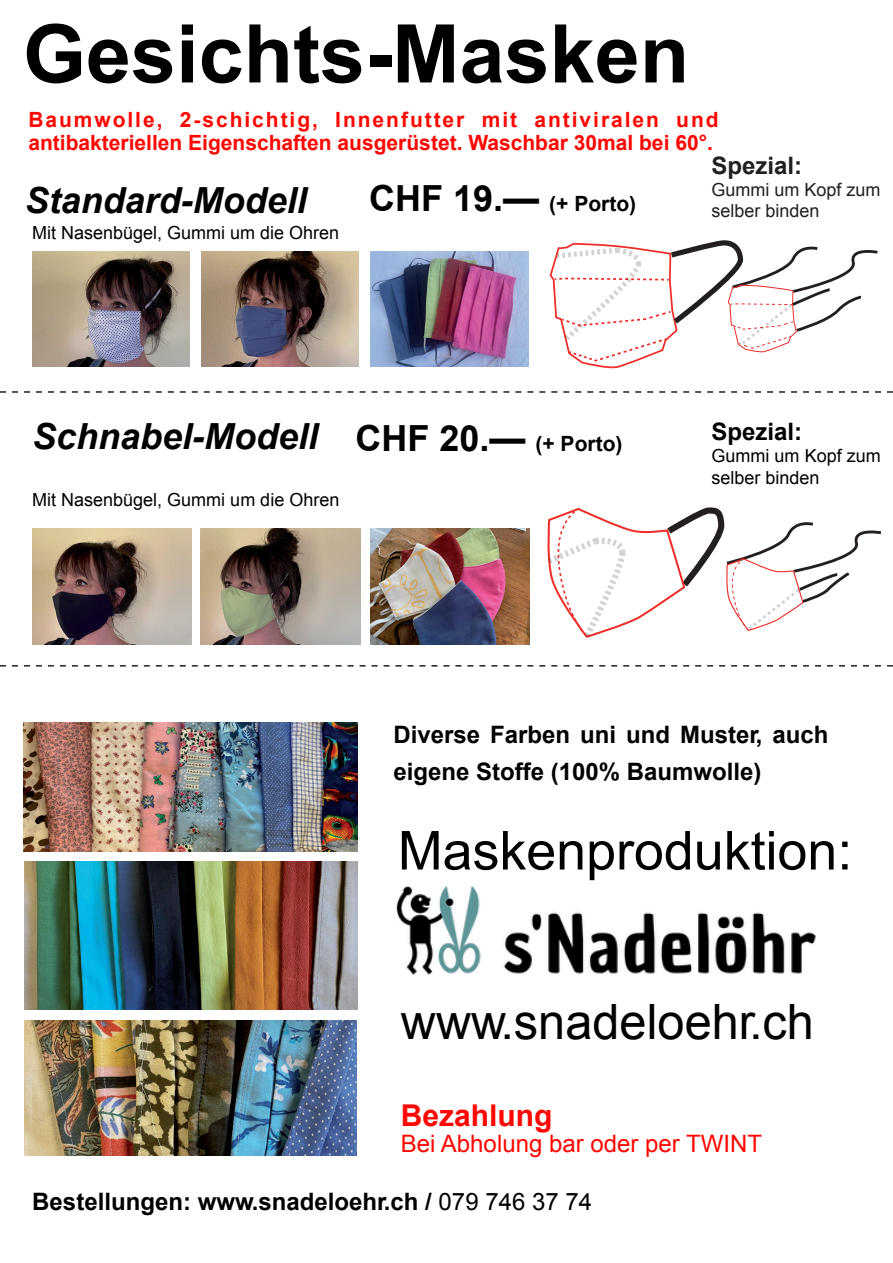
<style>
.page{position:relative;width:893px;height:1263px;background:#fff}
.page>*{position:absolute;margin:0;border:0;box-sizing:border-box;transform-origin:0 0}
.t1{font:700 81px "Arial";color:#000}
.t2{font:53.7px "Arial";color:#000}
.t3{font:48.75px "Arial";color:#000}
.t4{font:italic 700 36px "Arial";color:#000}
.t5{font:700 30px "Arial";color:#ff0700}
.t6{font:700 24px/36.6px "Arial";color:#000}
.t7{font:24px "Arial";color:#ff0700}
.t8{font:700 24px "Arial";color:#231f20}
.t9{font:700 21px/22.8px "Arial";color:#ff0700}
.t10{font:700 21px "Arial";color:#000}
.t11{font:18px/21.6px "Arial";color:#000}
.t12{font:18px/21.6px "Arial";color:#231f20}
.s1{font-size:36px}
.s2{font-weight:400}
</style>
<div class="page">
<img style="left:371px;top:252px;width:157px;height:115px">
<img style="left:202px;top:252px;width:157px;height:115px">
<img style="left:32px;top:252px;width:158px;height:115px">
<svg style="left:549px;top:240px;width:329px;height:129px"></svg>
<svg style="left:547px;top:507px;width:335px;height:131px"></svg>
<svg style="left:0;top:391px;width:893px;height:2px"></svg>
<img style="left:24px;top:861px;width:333px;height:149px">
<img style="left:25px;top:1020px;width:332px;height:136px">
<img style="left:24px;top:723px;width:334px;height:128px">
<svg style="left:0;top:665px;width:893px;height:2px"></svg>
<img style="left:371px;top:528px;width:159px;height:116px">
<img style="left:32px;top:528px;width:159px;height:117px">
<img style="left:200px;top:528px;width:160px;height:117px">
<img style="left:396px;top:886px;width:420px;height:89px">
<h1 class="t1" style="left:23px;top:9px;width:668px">Gesichts-Masken</h1>
<p class="t9" style="left:28px;top:108px;width:692px">Baumwolle, 2-schichtig, Innenfutter mit antiviralen und antibakteriellen Eigenschaften ausgerüstet. Waschbar 30mal bei 60°.</p>
<h3 class="t4" style="left:25px;top:180px;width:283px">Standard-Modell</h3>
<p class="t11" style="left:32px;top:222px;width:309px">Mit Nasenbügel, Gummi um die Ohren</p>
<p class="t10" style="left:369px;top:192px;width:268px"><span class="s1">CHF 19.—</span> (+ Porto)</p>
<h3 class="t4" style="left:32px;top:416px;width:288px">Schnabel-Modell</h3>
<p class="t11" style="left:32px;top:489px;width:309px">Mit Nasenbügel, Gummi um die Ohren</p>
<p class="t10" style="left:355px;top:432px;width:268px"><span class="s1">CHF 20.—</span> (+ Porto)</p>
<p class="t8" style="left:711px;top:150px;width:92px">Spezial:</p>
<p class="t12" style="left:711px;top:179px;width:171px">Gummi um Kopf zum selber binden</p>
<p class="t6" style="left:711px;top:414px;width:92px">Spezial:</p>
<p class="t11" style="left:711px;top:445px;width:171px">Gummi um Kopf zum selber binden</p>
<p class="t6" style="left:393px;top:716px;width:437px">Diverse Farben uni und Muster, auch eigene Stoffe (100% Baumwolle)</p>
<h2 class="t2" style="left:398px;top:821px;width:456px">Maskenproduktion:</h2>
<h3 class="t3" style="left:401px;top:994px;width:415px">www.snadeloehr.ch</h3>
<h3 class="t5" style="left:401px;top:1099px;width:153px">Bezahlung</h3>
<p class="t7" style="left:401px;top:1130px;width:363px">Bei Abholung bar oder per TWINT</p>
<p class="t6" style="left:32px;top:1183px;width:561px">Bestellungen: www.snadeloehr.ch / <span class="s2">079 746 37 74</span></p>
</div>
